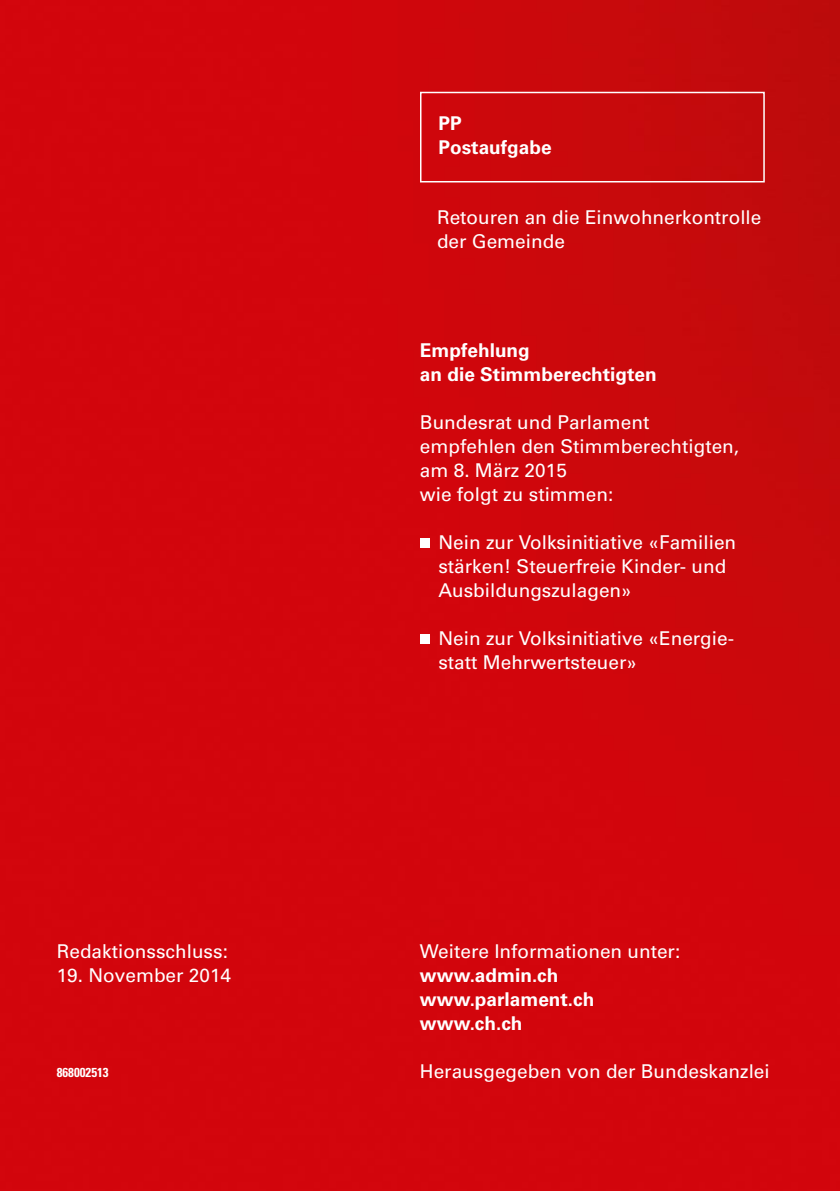
<style>
.page{position:relative;width:840px;height:1191px;background:#fff}
.page>*{position:absolute;margin:0;border:0;box-sizing:border-box;transform-origin:0 0}
.Grundtext_Weiss_9_5p{font:19px/24px "Univers";color:#fff}
.Weiss_Bold_9_5pt{font:700 19px/24px "Univers";color:#fff}
.Weiss_Bold_9_5pt-2{font:700 condensed 13px "Univers";color:#fff}
</style>
<div class="page">
<img style="left:0;top:0;width:839px;height:1191px">
<div style="left:420px;top:92px;width:344px;height:90px;border:2px solid #fff"></div>
<div style="left:420px;top:538px;width:9px;height:9px;background:#fff"></div>
<div style="left:420px;top:634px;width:10px;height:10px;background:#fff"></div>
<p class="Grundtext_Weiss_9_5p" style="left:57px;top:939px;width:173px">Redaktionsschluss:</p>
<p class="Grundtext_Weiss_9_5p" style="left:57px;top:963px;width:176px">19. November 2014</p>
<h1 class="Weiss_Bold_9_5pt-2" style="left:57px;top:1064px;width:53px">868002513</h1>
<h1 class="Weiss_Bold_9_5pt" style="left:438px;top:112px;width:25px">PP</h1>
<h1 class="Weiss_Bold_9_5pt" style="left:438px;top:136px;width:114px">Postaufgabe</h1>
<p class="Grundtext_Weiss_9_5p" style="left:437px;top:205px;width:326px">Retouren an die Einwohnerkontrolle der Gemeinde</p>
<h1 class="Weiss_Bold_9_5pt" style="left:420px;top:338px;width:238px">Empfehlung<br>an die Stimmberechtigten</h1>
<p class="Grundtext_Weiss_9_5p" style="left:420px;top:410px;width:320px">Bundesrat und Parlament empfehlen den Stimmberechtigten, am 8. März 2015<br>wie folgt zu stimmen:</p>
<p class="Grundtext_Weiss_9_5p" style="left:438px;top:530px;width:299px">Nein zur Volksinitiative «Familien stärken! Steuerfreie Kinder- und<br>Ausbildungszulagen»</p>
<p class="Grundtext_Weiss_9_5p" style="left:438px;top:626px;width:297px">Nein zur Volksinitiative «Energie&shy;statt Mehrwertsteuer»</p>
<p class="Grundtext_Weiss_9_5p" style="left:420px;top:939px;width:262px">Weitere Informationen unter:</p>
<h1 class="Weiss_Bold_9_5pt" style="left:420px;top:963px;width:140px">www.admin.ch</h1>
<h1 class="Weiss_Bold_9_5pt" style="left:420px;top:987px;width:176px">www.parlament.ch</h1>
<h1 class="Weiss_Bold_9_5pt" style="left:420px;top:1011px;width:104px">www.ch.ch</h1>
<p class="Grundtext_Weiss_9_5p" style="left:420px;top:1059px;width:351px">Herausgegeben von der Bundeskanzlei</p>
</div>
